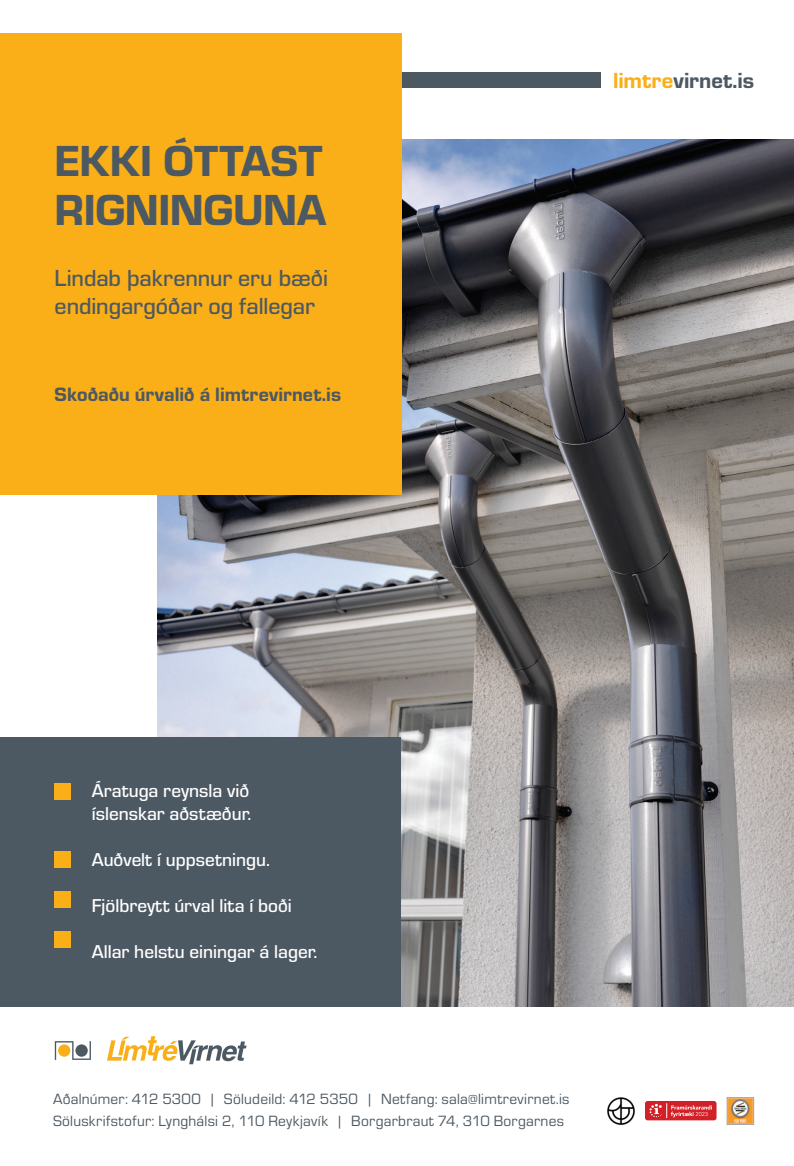
<style>
.page{position:relative;width:794px;height:1166px;background:#fff}
.page>*{position:absolute;margin:0;border:0;box-sizing:border-box;transform-origin:0 0}
.t1{font:45.15px/49.4px "Eurostile Hea";letter-spacing:-.005em;color:#4c5862}
.t2{font:500 23.97px/28.9px "Eurostile";letter-spacing:-.005em;color:#4c5862}
.t3{font:22.75px "Eurostile Hea";letter-spacing:.005em;color:#4c5862}
.t4{font:20.12px "Eurostile Hea";color:#4c5862}
.t5{font:500 19.25px/23.1px "Eurostile";color:#fff}
.t6{font:15.4px/22.2px "Eurostile";letter-spacing:.015em;color:#4c5862}
.s1{color:#faaf18}
</style>
<div class="page">
<div style="left:388px;top:73px;width:213px;height:15px;background:#4c5862"></div>
<img style="left:157px;top:140px;width:637px;height:867px">
<div style="left:0;top:33px;width:402px;height:462px;background:#faaf18"></div>
<svg style="left:107px;top:1036px;width:139px;height:28px"></svg>
<svg style="left:55px;top:1041px;width:36px;height:19px"></svg>
<div style="left:58px;top:1044px;width:12px;height:12px;background:#faaf18;border-radius:50%"></div>
<div style="left:75px;top:1044px;width:13px;height:12px;background:#4c5862;border-radius:50%"></div>
<div style="left:0;top:738px;width:400px;height:269px;background:#4c5862"></div>
<div style="left:55px;top:851px;width:16px;height:16px;background:#faaf18"></div>
<div style="left:55px;top:932px;width:16px;height:16px;background:#faaf18"></div>
<div style="left:55px;top:784px;width:16px;height:16px;background:#faaf18"></div>
<div style="left:55px;top:891px;width:16px;height:17px;background:#faaf18"></div>
<div style="left:645px;top:1101px;width:71px;height:19px;background:#d12027;border-radius:3px"></div>
<svg style="left:649px;top:1103px;width:63px;height:15px"></svg>
<img style="left:607px;top:1097px;width:28px;height:29px">
<img style="left:726px;top:1097px;width:28px;height:27px">
<h1 class="t1" style="left:55px;top:133px;width:273px">EKKI ÓTTAST<br>RIGNINGUNA</h1>
<h2 class="t2" style="left:55px;top:262px;width:275px">Lindab þakrennur eru bæði endingargóðar og fallegar</h2>
<h3 class="t4" style="left:55px;top:380px;width:288px">Skoðaðu úrvalið á limtrevirnet.is</h3>
<h3 class="t3" style="left:613px;top:64px;width:142px"><span class="s1">limtre</span>virnet.is</h3>
<p class="t5" style="left:92px;top:777px;width:161px">Áratuga reynsla við íslenskar aðstæður.</p>
<p class="t5" style="left:92px;top:847px;width:180px">Auðvelt í uppsetningu.</p>
<p class="t5" style="left:92px;top:893px;width:202px">Fjölbreytt úrval lita í boði</p>
<p class="t5" style="left:92px;top:939px;width:227px">Allar helstu einingar á lager.</p>
<p class="t6" style="left:53px;top:1087px;width:518px">Aðalnúmer: 412 5300 | Söludeild: 412 5350 | Netfang: sala@limtrevirnet.is<br>Söluskrifstofur: Lynghálsi 2, 110 Reykjavík | Borgarbraut 74, 310 Borgarnes</p>
</div>
